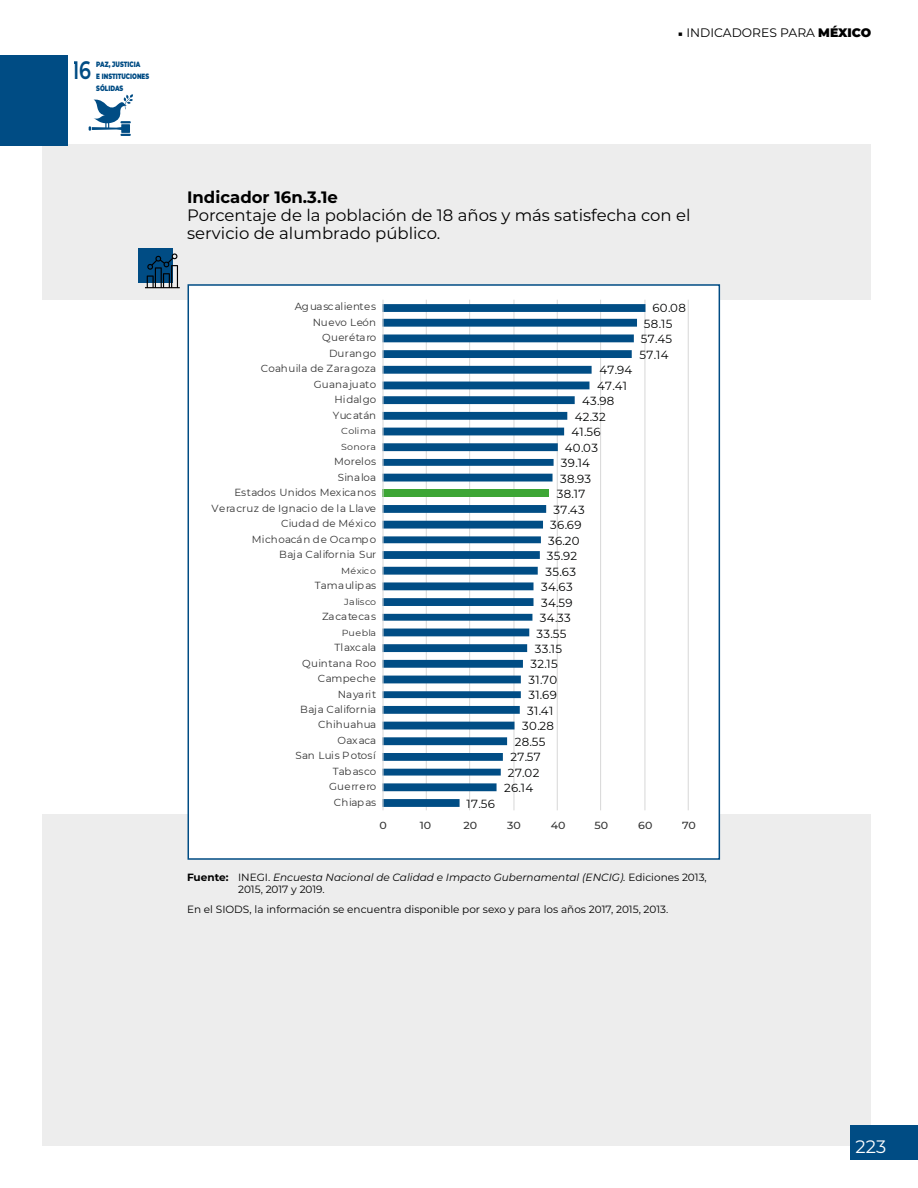
<style>
.page{position:relative;width:918px;height:1188px;background:#fff}
.page>*{position:absolute;margin:0;border:0;box-sizing:border-box;transform-origin:0 0}
.t1{font:600 25.2px "Montserrat";color:#004c84;scale:.75 1}
.t2{font:18px "Montserrat";color:#fff}
.t3{font:16.5px/17.9px "Montserrat";color:#000}
.t4{font:700 16.5px "Montserrat";color:#000}
.t5{font:12.3px "Montserrat";color:#000}
.t6{font:11.7px "Montserrat";letter-spacing:.03em;color:#010202}
.t7{font:italic 10.5px/12.6px "Montserrat";color:#000}
.t8{font:10.5px "Montserrat";color:#000}
.t9{font:10.2px "Montserrat";letter-spacing:.02em;color:#333}
.t10{font:10.2px "Montserrat";letter-spacing:.04em;color:#333}
.t11{font:500 10.2px "Montserrat";letter-spacing:-.005em;color:#333;scale:1.08 1}
.t12{font:10.2px "Montserrat";letter-spacing:.045em;color:#333}
.t13{font:10.2px "Montserrat";letter-spacing:-.02em;color:#333}
.t14{font:10.2px "Montserrat";color:#333}
.t15{font:8.85px "Montserrat";letter-spacing:.02em;color:#333;scale:1.08 1}
.t16{font:8.85px "Montserrat";letter-spacing:-.005em;color:#333;scale:1.08 1}
.t17{font:900 7.65px/12.3px "Montserrat";color:#004c84;scale:.75 1}
.s1{font-weight:900}
.s2{font-weight:700;font-style:normal}
.s3{font-style:normal}
</style>
<div class="page">
<div style="left:43px;top:144px;width:828px;height:1001px;background:#ededed"></div>
<svg style="left:89px;top:94px;width:44px;height:42px"></svg>
<div style="left:851px;top:1125px;width:67px;height:35px;background:#004c84"></div>
<div style="left:0;top:55px;width:68px;height:90px;background:#004c84"></div>
<div style="left:19px;top:300px;width:869px;height:514px;background:#fff"></div>
<div style="left:138px;top:248px;width:34px;height:34px;background:#004c84"></div>
<svg style="left:145px;top:253px;width:35px;height:35px"></svg>
<div style="left:188px;top:284px;width:532px;height:576px;background:#fff;border:2px solid #004c84"></div>
<hr style="left:688px;top:300px;width:1px;height:510px;background:#d9d9d9">
<hr style="left:644px;top:300px;width:1px;height:510px;background:#d9d9d9">
<hr style="left:600px;top:300px;width:1px;height:510px;background:#d9d9d9">
<hr style="left:557px;top:300px;width:1px;height:510px;background:#d9d9d9">
<hr style="left:513px;top:300px;width:1px;height:510px;background:#d9d9d9">
<hr style="left:469px;top:300px;width:1px;height:510px;background:#d9d9d9">
<hr style="left:426px;top:300px;width:1px;height:510px;background:#d9d9d9">
<svg style="left:384px;top:304px;width:261px;height:503px"></svg>
<hr style="left:382px;top:300px;width:2px;height:510px;background:#d9d9d9">
<h1 class="t1" style="left:72px;top:52px;width:27px">16</h1>
<p class="t17" style="left:96px;top:57px;width:72px">PAZ, JUSTICIA<br>E INSTITUCIONES<br>SÓLIDAS</p>
<p class="t5" style="left:687px;top:24px;width:186px">INDICADORES PARA <span class="s1">MÉXICO</span></p>
<h3 class="t4" style="left:187px;top:185px;width:152px">Indicador 16n.3.1e</h3>
<h3 class="t3" style="left:187px;top:206px;width:505px">Porcentaje de la población de 18 años y más satisfecha con el servicio de alumbrado público.</h3>
<p class="t10" style="left:295px;top:300px;width:83px">Aguascalientes</p>
<p class="t6" style="left:652px;top:300px;width:35px">60.08</p>
<p class="t9" style="left:313px;top:315px;width:65px">Nuevo León</p>
<p class="t6" style="left:644px;top:316px;width:30px">58.15</p>
<p class="t10" style="left:322px;top:331px;width:55px">Querétaro</p>
<p class="t6" style="left:641px;top:331px;width:33px">57.45</p>
<p class="t9" style="left:329px;top:346px;width:49px">Durango</p>
<p class="t6" style="left:640px;top:347px;width:30px">57.14</p>
<p class="t9" style="left:261px;top:362px;width:117px">Coahuila de Zaragoza</p>
<p class="t6" style="left:599px;top:362px;width:34px">47.94</p>
<p class="t10" style="left:314px;top:377px;width:64px">Guanajuato</p>
<p class="t6" style="left:597px;top:378px;width:31px">47.41</p>
<p class="t9" style="left:334px;top:393px;width:43px">Hidalgo</p>
<p class="t6" style="left:582px;top:393px;width:34px">43.98</p>
<p class="t9" style="left:333px;top:408px;width:45px">Yucatán</p>
<p class="t6" style="left:575px;top:409px;width:33px">42.32</p>
<p class="t15" style="left:341px;top:425px;width:34px">Colima</p>
<p class="t6" style="left:571px;top:424px;width:31px">41.56</p>
<p class="t15" style="left:341px;top:441px;width:34px">Sonora</p>
<p class="t6" style="left:565px;top:440px;width:35px">40.03</p>
<p class="t9" style="left:334px;top:455px;width:44px">Morelos</p>
<p class="t6" style="left:561px;top:455px;width:31px">39.14</p>
<p class="t9" style="left:338px;top:470px;width:40px">Sinaloa</p>
<p class="t6" style="left:560px;top:470px;width:33px">38.93</p>
<p class="t9" style="left:234px;top:486px;width:143px">Estados Unidos Mexicanos</p>
<p class="t6" style="left:557px;top:486px;width:30px">38.17</p>
<p class="t9" style="left:212px;top:501px;width:166px">Veracruz de Ignacio de la Llave</p>
<p class="t6" style="left:553px;top:501px;width:33px">37.43</p>
<p class="t9" style="left:281px;top:517px;width:97px">Ciudad de México</p>
<p class="t6" style="left:550px;top:517px;width:33px">36.69</p>
<p class="t9" style="left:252px;top:532px;width:126px">Michoacán de Ocampo</p>
<p class="t6" style="left:548px;top:532px;width:33px">36.20</p>
<p class="t9" style="left:279px;top:547px;width:99px">Baja California Sur</p>
<p class="t6" style="left:547px;top:548px;width:32px">35.92</p>
<p class="t15" style="left:341px;top:564px;width:34px">México</p>
<p class="t6" style="left:546px;top:563px;width:32px">35.63</p>
<p class="t9" style="left:315px;top:578px;width:63px">Tamaulipas</p>
<p class="t6" style="left:541px;top:579px;width:33px">34.63</p>
<p class="t16" style="left:344px;top:595px;width:31px">Jalisco</p>
<p class="t6" style="left:541px;top:594px;width:33px">34.59</p>
<p class="t9" style="left:322px;top:609px;width:55px">Zacatecas</p>
<p class="t6" style="left:540px;top:610px;width:32px">34.33</p>
<p class="t15" style="left:342px;top:626px;width:33px">Puebla</p>
<p class="t6" style="left:537px;top:625px;width:31px">33.55</p>
<p class="t13" style="left:335px;top:640px;width:43px">Tlaxcala</p>
<p class="t6" style="left:535px;top:641px;width:29px">33.15</p>
<p class="t10" style="left:302px;top:656px;width:76px">Quintana Roo</p>
<p class="t6" style="left:530px;top:656px;width:29px">32.15</p>
<p class="t10" style="left:318px;top:671px;width:60px">Campeche</p>
<p class="t6" style="left:528px;top:672px;width:30px">31.70</p>
<p class="t9" style="left:338px;top:687px;width:40px">Nayarit</p>
<p class="t6" style="left:528px;top:687px;width:30px">31.69</p>
<p class="t9" style="left:300px;top:702px;width:78px">Baja California</p>
<p class="t6" style="left:527px;top:703px;width:28px">31.41</p>
<p class="t12" style="left:318px;top:718px;width:60px">Chihuahua</p>
<p class="t6" style="left:522px;top:718px;width:33px">30.28</p>
<p class="t9" style="left:337px;top:733px;width:40px">Oaxaca</p>
<p class="t6" style="left:515px;top:734px;width:32px">28.55</p>
<p class="t9" style="left:296px;top:749px;width:82px">San Luis Potosí</p>
<p class="t6" style="left:510px;top:749px;width:32px">27.57</p>
<p class="t14" style="left:333px;top:764px;width:45px">Tabasco</p>
<p class="t6" style="left:508px;top:765px;width:33px">27.02</p>
<p class="t10" style="left:329px;top:780px;width:48px">Guerrero</p>
<p class="t6" style="left:504px;top:780px;width:31px">26.14</p>
<p class="t9" style="left:334px;top:795px;width:44px">Chiapas</p>
<p class="t6" style="left:467px;top:796px;width:30px">17.56</p>
<p class="t11" style="left:379px;top:818px;width:8px">0</p>
<p class="t11" style="left:420px;top:818px;width:12px">10</p>
<p class="t11" style="left:464px;top:818px;width:14px">20</p>
<p class="t11" style="left:507px;top:818px;width:14px">30</p>
<p class="t11" style="left:551px;top:818px;width:15px">40</p>
<p class="t11" style="left:595px;top:818px;width:14px">50</p>
<p class="t11" style="left:638px;top:818px;width:15px">60</p>
<p class="t11" style="left:682px;top:818px;width:14px">70</p>
<p class="t7" style="left:238px;top:870px;width:470px;text-indent:-51px"><span class="s2">Fuente:</span> <span class="s3">INEGI.</span> Encuesta Nacional de Calidad e Impacto Gubernamental (ENCIG). <span class="s3">Ediciones 2013,<br>2015, 2017 y 2019.</span></p>
<p class="t8" style="left:187px;top:902px;width:483px">En el SIODS, la información se encuentra disponible por sexo y para los años 2017, 2015, 2013.</p>
<h2 class="t2" style="left:856px;top:1134px;width:32px">223</h2>
</div>
